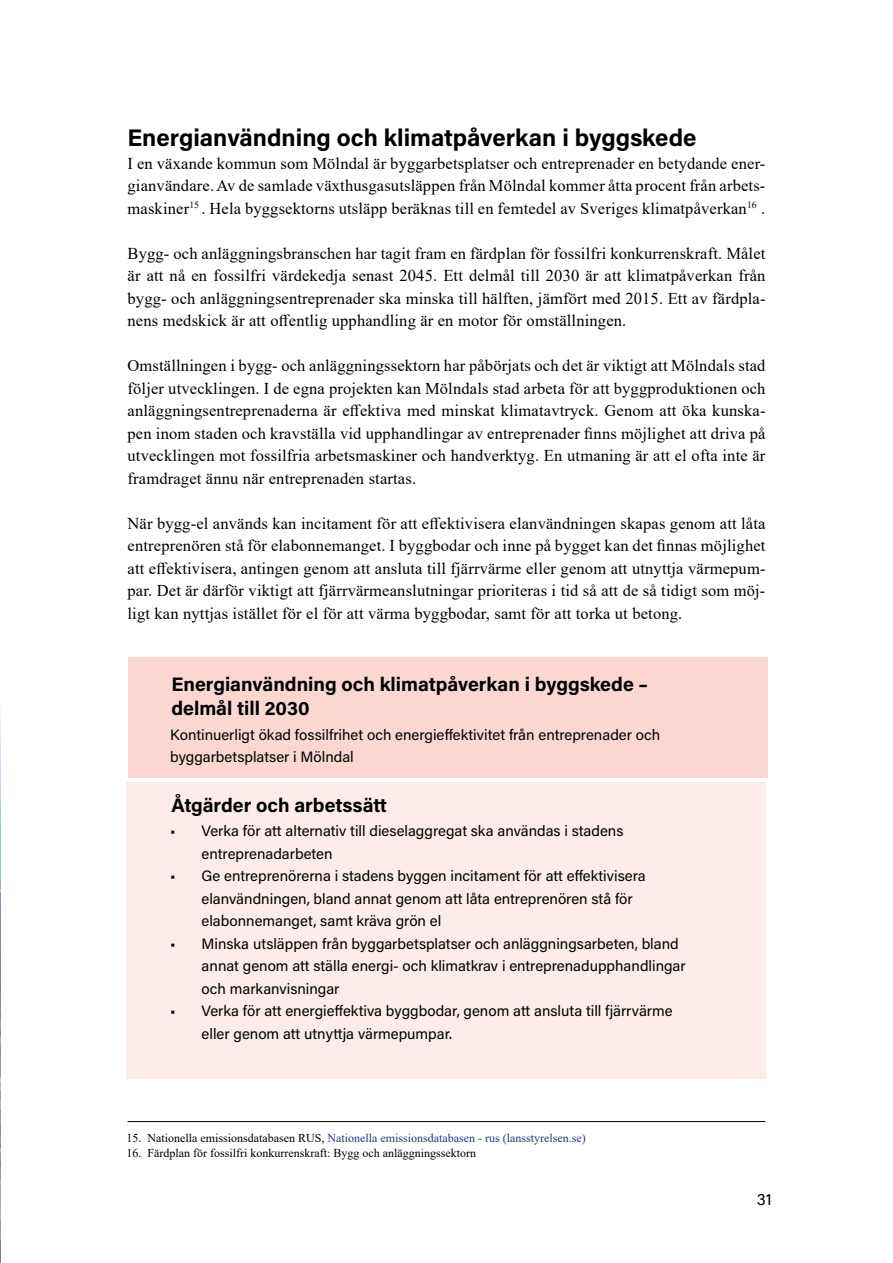
<style>
.page{position:relative;width:893px;height:1263px;background:#fff}
.page>*{position:absolute;margin:0;border:0;box-sizing:border-box;transform-origin:0 0}
.t1{font:700 24px "Acumin Pro";color:#000}
.t2{font:700 19.5px/24px "Acumin Pro";color:#000}
.t3{font:16.5px/22.5px "Times New Roman";letter-spacing:.01em;color:#000;text-align:justify}
.t4{font:16.5px "Acumin Pro";color:#000}
.t5{font:15px/22.5px "Acumin Pro";color:#000}
.t6{font:12px "Times New Roman";color:#283583}
.t7{font:12px "Times New Roman";color:#000}
.s1{color:#000}
</style>
<div class="page">
<img style="left:0;top:707px;width:1px;height:556px">
<div style="left:128px;top:657px;width:639px;height:121px;background:#fad8d0"></div>
<div style="left:127px;top:782px;width:639px;height:297px;background:#fdece8"></div>
<hr style="left:128px;top:1121px;width:637px;height:1px;background:#000">
<h1 class="t1" style="left:128px;top:121px;width:571px">Energianvändning och klimatpåverkan i byggskede</h1>
<p class="t3" style="left:128px;top:151px;width:639px">I en växande kommun som Mölndal är byggarbetsplatser och entreprenader en betydande ener&shy;gianvändare. Av de samlade växthusgasutsläppen från Mölndal kommer åtta procent från arbets&shy;maskiner<sup>15</sup> . Hela byggsektorns utsläpp beräknas till en femtedel av Sveriges klimatpåverkan<sup>16</sup> .</p>
<p class="t3" style="left:128px;top:241px;width:639px">Bygg- och anläggningsbranschen har tagit fram en färdplan för fossilfri konkurrenskraft. Målet är att nå en fossilfri värdekedja senast 2045. Ett delmål till 2030 är att klimatpåverkan från bygg- och anläggningsentreprenader ska minska till hälften, jämfört med 2015. Ett av färdpla&shy;nens medskick är att offentlig upphandling är en motor för omställningen.</p>
<p class="t3" style="left:128px;top:354px;width:639px">Omställningen i bygg- och anläggningssektorn har påbörjats och det är viktigt att Mölndals stad följer utvecklingen. I de egna projekten kan Mölndals stad arbeta för att byggproduktionen och anläggningsentreprenaderna är effektiva med minskat klimatavtryck. Genom att öka kunska&shy;pen inom staden och kravställa vid upphandlingar av entreprenader finns möjlighet att driva på utvecklingen mot fossilfria arbetsmaskiner och handverktyg. En utmaning är att el ofta inte är framdraget ännu när entreprenaden startas.</p>
<p class="t3" style="left:128px;top:511px;width:639px">När bygg-el används kan incitament för att effektivisera elanvändningen skapas genom att låta entreprenören stå för elabonnemanget. I byggbodar och inne på bygget kan det finnas möjlighet att effektivisera, antingen genom att ansluta till fjärrvärme eller genom att utnyttja värmepum&shy;par. Det är därför viktigt att fjärrvärmeanslutningar prioriteras i tid så att de så tidigt som möj&shy;ligt kan nyttjas istället för el för att värma byggbodar, samt för att torka ut betong.</p>
<p class="t2" style="left:171px;top:671px;width:478px">Energianvändning och klimatpåverkan i byggskede – delmål till 2030</p>
<p class="t5" style="left:170px;top:722px;width:492px">Kontinuerligt ökad fossilfrihet och energieffektivitet från entreprenader och byggarbetsplatser i Mölndal</p>
<p class="t2" style="left:171px;top:793px;width:217px">Åtgärder och arbetssätt</p>
<p class="t5" style="left:202px;top:819px;width:423px;text-indent:-32px">• Verka för att alternativ till dieselaggregat ska användas i stadens entreprenadarbeten</p>
<p class="t5" style="left:202px;top:864px;width:446px;text-indent:-32px">• Ge entreprenörerna i stadens byggen incitament för att effektivisera elanvändningen, bland annat genom att låta entreprenören stå för elabonnemanget, samt kräva grön el</p>
<p class="t5" style="left:202px;top:931px;width:486px;text-indent:-32px">• Minska utsläppen från byggarbetsplatser och anläggningsarbeten, bland annat genom att ställa energi- och klimatkrav i entreprenadupphandlingar och markanvisningar</p>
<p class="t5" style="left:202px;top:999px;width:473px;text-indent:-32px">• Verka för att energieffektiva byggbodar, genom att ansluta till fjärrvärme eller genom att utnyttja värmepumpar.</p>
<p class="t6" style="left:126px;top:1130px;width:461px"><span class="s1">15. Nationella emissionsdatabasen RUS,</span> Nationella emissionsdatabasen - rus (lansstyrelsen.se)</p>
<p class="t7" style="left:126px;top:1145px;width:351px">16. Färdplan för fossilfri konkurrenskraft: Bygg och anläggningssektorn</p>
<p class="t4" style="left:757px;top:1188px;width:16px">31</p>
</div>
